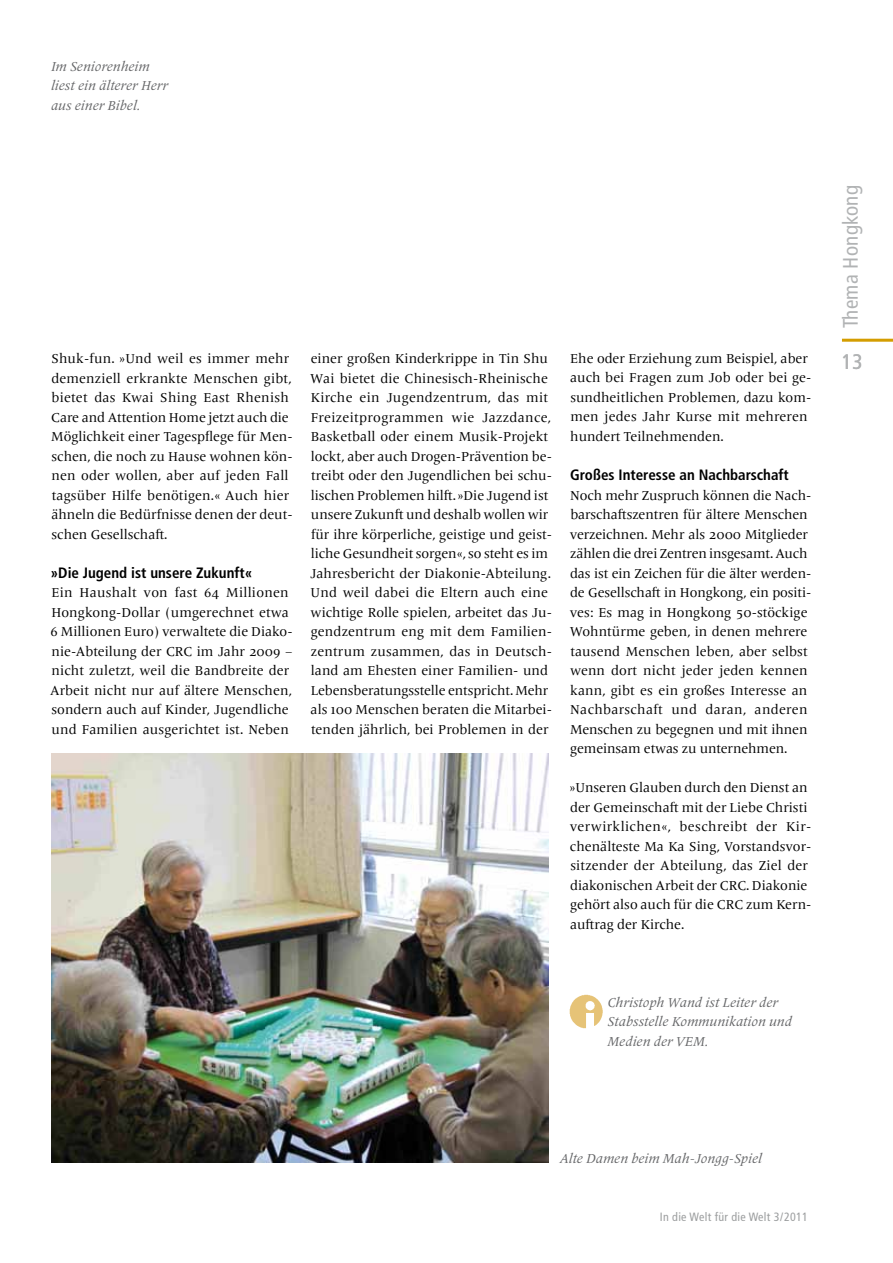
<style>
.page{position:relative;width:893px;height:1263px;background:#fff}
.page>*{position:absolute;margin:0;border:0;box-sizing:border-box;transform-origin:0 0}
.t1{font:condensed 21px "Frutiger LT Pro";letter-spacing:.015em;color:#b1b3b4}
.t2{font:700 condensed 15px "Frutiger LT Pro";color:#000}
.t3{font:13.5px/19.5px "Frutiger Serif LT Pro";color:#000}
.t4{font:italic 13.5px/19.5px "Frutiger Serif LT Pro";color:#646567}
.t5{font:condensed 12px "Frutiger LT Pro";letter-spacing:.025em;color:#9c9e9f}
</style>
<div class="page">
<hr style="left:842px;top:339px;width:51px;height:3px;background:#d49d00">
<img style="left:569px;top:994px;width:34px;height:35px">
<img style="left:51px;top:753px;width:498px;height:410px">
<p class="t4" style="left:51px;top:56px;width:119px">Im Seniorenheim liest ein älterer Herr aus einer Bibel.</p>
<p class="t3" style="left:51px;top:349px;width:243px">Shuk-fun. »Und weil es immer mehr demenziell erkrankte Menschen gibt, bietet das Kwai Shing East Rhenish Care and Attention Home jetzt auch die Möglichkeit einer Tagespflege für Men&shy;schen, die noch zu Hause wohnen kön&shy;nen oder wollen, aber auf jeden Fall tagsüber Hilfe benötigen.« Auch hier ähneln die Bedürfnisse denen der deut&shy;schen Gesellschaft.</p>
<p class="t2" style="left:50px;top:563px;width:204px">»Die Jugend ist unsere Zukunft«</p>
<p class="t3" style="left:50px;top:583px;width:244px">Ein Haushalt von fast 64 Millionen Hongkong-Dollar (umgerechnet etwa 6 Millionen Euro) verwaltete die Diako&shy;nie-Abteilung der CRC im Jahr 2009 – nicht zuletzt, weil die Bandbreite der Arbeit nicht nur auf ältere Menschen, sondern auch auf Kinder, Jugendliche und Familien ausgerichtet ist. Neben</p>
<p class="t3" style="left:310px;top:349px;width:243px">einer großen Kinderkrippe in Tin Shu Wai bietet die Chinesisch-Rheinische Kirche ein Jugendzentrum, das mit Freizeitprogrammen wie Jazzdance, Basketball oder einem Musik-Projekt lockt, aber auch Drogen-Prävention be&shy;treibt oder den Jugendlichen bei schu&shy;lischen Problemen hilft. »Die Jugend ist unsere Zukunft und deshalb wollen wir für ihre körperliche, geistige und geist&shy;liche Gesundheit sorgen«, so steht es im Jahresbericht der Diakonie-Abteilung.<br>Und weil dabei die Eltern auch eine wichtige Rolle spielen, arbeitet das Ju&shy;gendzentrum eng mit dem Familien&shy;zentrum zusammen, das in Deutsch&shy;land am Ehesten einer Familien- und Lebensberatungsstelle entspricht. Mehr als 100 Menschen beraten die Mitarbei&shy;tenden jährlich, bei Problemen in der</p>
<p class="t3" style="left:570px;top:349px;width:243px">Ehe oder Erziehung zum Beispiel, aber auch bei Fragen zum Job oder bei ge&shy;sundheitlichen Problemen, dazu kom&shy;men jedes Jahr Kurse mit mehreren hundert Teilnehmenden.</p>
<p class="t2" style="left:570px;top:466px;width:220px">Großes Interesse an Nachbarschaft</p>
<p class="t3" style="left:570px;top:485px;width:243px">Noch mehr Zuspruch können die Nach&shy;barschaftszentren für ältere Menschen verzeichnen. Mehr als 2000 Mitglieder zählen die drei Zentren insgesamt. Auch das ist ein Zeichen für die älter werden&shy;de Gesellschaft in Hongkong, ein positi&shy;ves: Es mag in Hongkong 50-stöckige Wohntürme geben, in denen mehrere tausend Menschen leben, aber selbst wenn dort nicht jeder jeden kennen kann, gibt es ein großes Interesse an Nachbarschaft und daran, anderen Menschen zu begegnen und mit ihnen gemeinsam etwas zu unternehmen.</p>
<p class="t3" style="left:569px;top:778px;width:243px">»Unseren Glauben durch den Dienst an der Gemeinschaft mit der Liebe Christi verwirklichen«, beschreibt der Kir&shy;chenälteste Ma Ka Sing, Vorstandsvor&shy;sitzender der Abteilung, das Ziel der diakonischen Arbeit der CRC. Diakonie gehört also auch für die CRC zum Kern&shy;auftrag der Kirche.</p>
<p class="t4" style="left:607px;top:992px;width:186px">Christoph Wand ist Leiter der<br>Stabsstelle Kommunikation und<br>Medien der VEM.</p>
<h1 class="t1" style="left:838px;top:328px;width:145px;rotate:-90deg">Thema Hongkong</h1>
<h1 class="t1" style="left:842px;top:349px;width:22px">13</h1>
<p class="t4" style="left:560px;top:1148px;width:204px">Alte Damen beim Mah-Jongg-Spiel</p>
<p class="t5" style="left:660px;top:1210px;width:150px">In die Welt für die Welt 3/2011</p>
</div>
